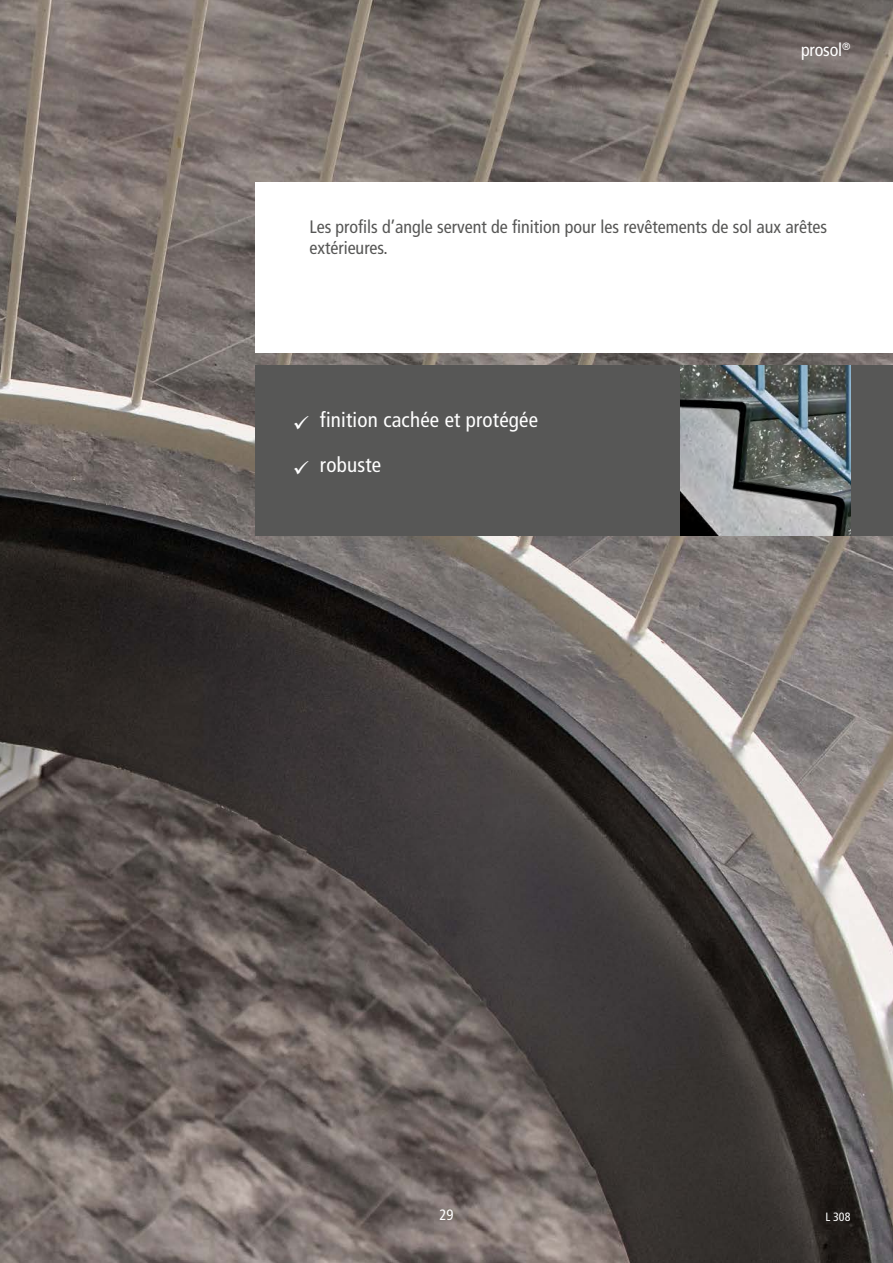
<style>
.page{position:relative;width:893px;height:1263px;background:#fff}
.page>*{position:absolute;margin:0;border:0;box-sizing:border-box;transform-origin:0 0}
.t1{font:condensed 21px "Frutiger LT Com";letter-spacing:.01em;color:#fff}
.t2{font:condensed 18px/21.6px "Frutiger LT Com";color:#575756}
.t3{font:condensed 18px "Frutiger LT Com";letter-spacing:-.01em;color:#fff}
.t4{font:condensed 15px "Frutiger LT Com";color:#fff}
.t5{font:condensed 12px "Frutiger LT Com";color:#fff}
</style>
<div class="page">
<img style="left:0;top:0;width:893px;height:1263px">
<div style="left:255px;top:183px;width:638px;height:170px;background:#fff"></div>
<div style="left:255px;top:366px;width:638px;height:170px;background:#575756"></div>
<img style="left:680px;top:366px;width:170px;height:170px">
<p class="t3" style="left:801px;top:39px;width:51px">prosol<sup>®</sup></p>
<p class="t2" style="left:309px;top:216px;width:519px">Les profils d’angle servent de finition pour les revêtements de sol aux arêtes extérieures.</p>
<p class="t1" style="left:293px;top:408px;width:247px">✓ finition cachée et protégée</p>
<p class="t1" style="left:293px;top:453px;width:90px">✓ robuste</p>
<p class="t4" style="left:439px;top:1206px;width:15px">29</p>
<p class="t5" style="left:825px;top:1209px;width:27px">L 308</p>
</div>
